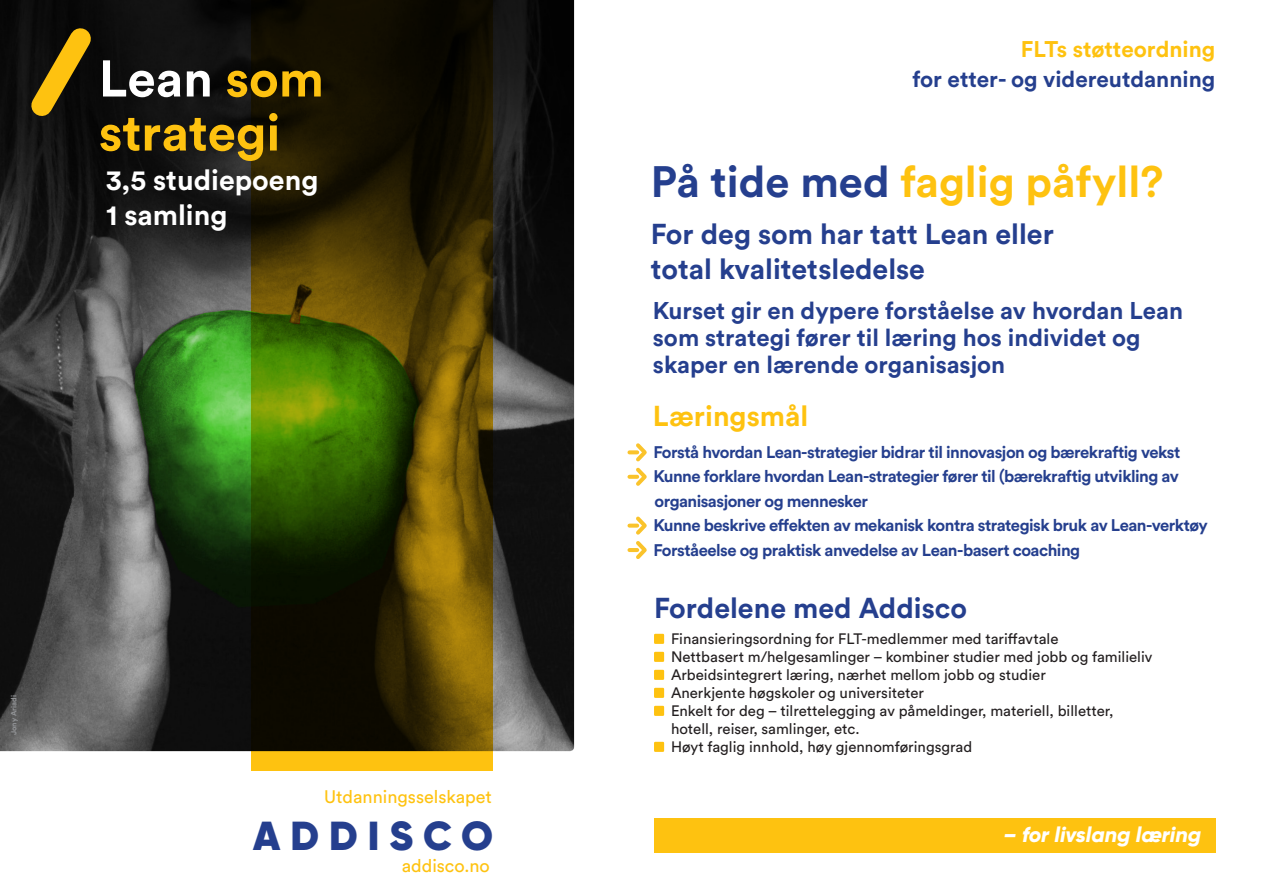
<style>
.page{position:relative;width:1263px;height:893px;background:#fff}
.page>*{position:absolute;margin:0;border:0;box-sizing:border-box;transform-origin:0 0}
.t1{font:700 51px/54px "Circular Std";color:#fec210}
.t2{font:700 43.5px "Circular Std";color:#fec210}
.t3{font:900 40.5px "Gilroy";letter-spacing:.25em;color:#253f8e}
.t4{font:700 28.5px/34.2px "Circular Std";color:#253f8e}
.t5{font:700 28.5px/34.2px "Circular Std";color:#fff}
.t6{font:700 28.5px "Circular Std";color:#fec210}
.t7{font:700 24px/27px "Circular Std";color:#253f8e}
.t8{font:700 22.5px "Circular Std";color:#253f8e}
.t9{font:700 22.5px "Circular Std";color:#fec210}
.t10{font:italic 800 21.3px "Gilroy";color:#fff}
.t11{font:18px "Circular Std";color:#fec210}
.t12{font:700 16.65px "Circular Std";letter-spacing:-.03em;color:#253f8e}
.t13{font:15px/18px "Circular Std";color:#231f20}
.t14{font:700 7.5px "Circular Std";color:#939598}
.s1{color:#fff}
.s2{color:#253f8e}
</style>
<div class="page">
<img style="left:0;top:0;width:574px;height:751px">
<div style="left:654px;top:818px;width:561px;height:35px;background:#fec210"></div>
<svg style="left:13px;top:10px;width:96px;height:124px;background:#332a0c"></svg>
<div style="left:654px;top:634px;width:10px;height:10px;background:#fec210"></div>
<div style="left:654px;top:652px;width:10px;height:10px;background:#fec210"></div>
<div style="left:654px;top:670px;width:10px;height:10px;background:#fec210"></div>
<div style="left:654px;top:688px;width:10px;height:10px;background:#fec210"></div>
<div style="left:654px;top:706px;width:10px;height:10px;background:#fec210"></div>
<div style="left:654px;top:742px;width:10px;height:10px;background:#fec210"></div>
<svg style="left:629px;top:443px;width:18px;height:43px"></svg>
<svg style="left:629px;top:516px;width:18px;height:43px"></svg>
<svg style="left:252px;top:0;width:241px;height:771px;background:#3c3803"></svg>
<p class="t1" style="left:99px;top:51px;width:227px"><span class="s1">Lean</span> som strategi</p>
<p class="t5" style="left:106px;top:163px;width:214px">3,5 studiepoeng<br>1 samling</p>
<p class="t14" style="left:9px;top:735px;width:41px;rotate:-90deg">Jony Ariadi</p>
<p class="t11" style="left:324px;top:786px;width:169px">Utdanningsselskapet</p>
<p class="t3" style="left:253px;top:810px;width:241px">ADDISCO</p>
<p class="t11" style="left:402px;top:854px;width:90px">addisco.no</p>
<p class="t9" style="left:1021px;top:35px;width:196px">FLTs støtteordning</p>
<p class="t8" style="left:912px;top:65px;width:304px">for etter- og videreutdanning</p>
<p class="t2" style="left:651px;top:154px;width:514px"><span class="s2">På tide med</span> faglig påfyll?</p>
<p class="t4" style="left:651px;top:217px;width:404px">For deg som har tatt Lean eller total kvalitetsledelse</p>
<p class="t7" style="left:653px;top:296px;width:532px">Kurset gir en dypere forståelse av hvordan Lean som strategi fører til læring hos individet og skaper en lærende organisasjon</p>
<p class="t6" style="left:653px;top:398px;width:157px">Læringsmål</p>
<p class="t12" style="left:653px;top:441px;width:528px">Forstå hvordan Lean-strategier bidrar til innovasjon og bærekraftig vekst</p>
<p class="t12" style="left:653px;top:466px;width:527px">Kunne forklare hvordan Lean-strategier fører til (bærekraftig utvikling av</p>
<p class="t12" style="left:654px;top:490px;width:215px">organisasjoner og mennesker</p>
<p class="t12" style="left:653px;top:515px;width:556px">Kunne beskrive effekten av mekanisk kontra strategisk bruk av Lean-verktøy</p>
<p class="t12" style="left:653px;top:539px;width:428px">Forståeelse og praktisk anvedelse av Lean-basert coaching</p>
<p class="t4" style="left:654px;top:591px;width:314px">Fordelene med Addisco</p>
<p class="t13" style="left:671px;top:629px;width:389px">Finansieringsordning for FLT-medlemmer med tariffavtale</p>
<p class="t13" style="left:671px;top:647px;width:483px">Nettbasert m/helgesamlinger – kombiner studier med jobb og familieliv</p>
<p class="t13" style="left:671px;top:665px;width:376px">Arbeidsintegrert læring, nærhet mellom jobb og studier</p>
<p class="t13" style="left:671px;top:683px;width:255px">Anerkjente høgskoler og universiteter</p>
<p class="t13" style="left:671px;top:701px;width:444px">Enkelt for deg – tilrettelegging av påmeldinger, materiell, billetter, hotell, reiser, samlinger, etc.</p>
<p class="t13" style="left:671px;top:737px;width:303px">Høyt faglig innhold, høy gjennomføringsgrad</p>
<p class="t10" style="left:1003px;top:821px;width:199px">– for livslang læring</p>
</div>
